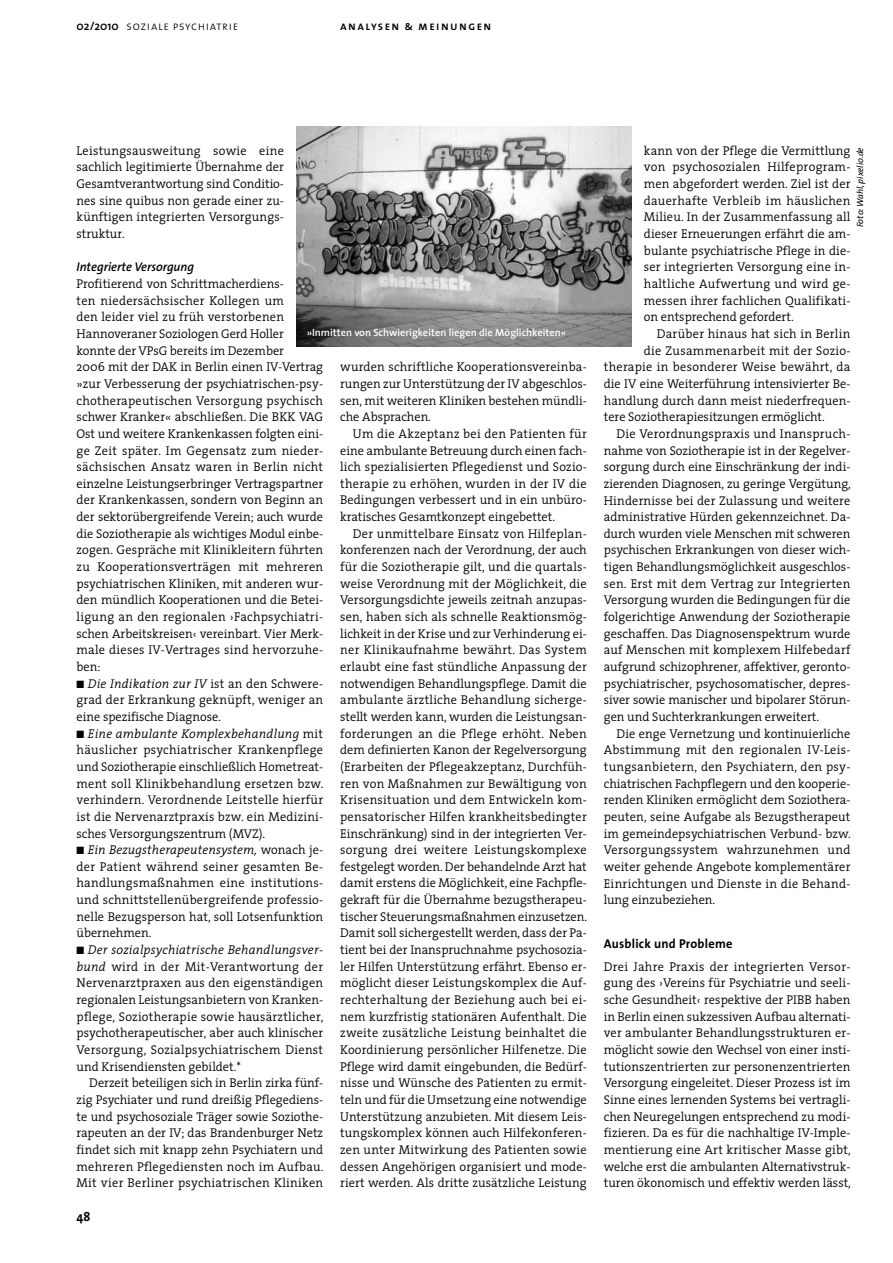
<style>
.page{position:relative;width:893px;height:1263px;background:#fff}
.page>*{position:absolute;margin:0;border:0;box-sizing:border-box;transform-origin:0 0}
.t1{font:700 12.9px "The Sans";letter-spacing:.02em;color:#000}
.t2{font:700 12.9px "The Mix";color:#000}
.t3{font:300 12.75px/16.6px "The Serif";letter-spacing:.005em;color:#000;text-align:justify}
.t4{font:300 12.75px "The Serif";letter-spacing:.025em;color:#000}
.t5{font:italic 600 12.75px "The Sans";color:#000}
.t6{font:12.3px "The Sans Light Caps";letter-spacing:.06em;color:#000}
.t7{font:12.3px "The Sans Semi Bold Caps";letter-spacing:.115em;color:#000}
.t8{font:600 10.5px "The Sans";color:#fff}
.t9{font:italic 9px "The Sans";color:#000}
.s1{font-family:"The Sans";font-weight:600}
.s2{font-style:italic}
</style>
<div class="page">
<hr style="left:892px;top:620px;width:1px;height:643px;background:#d9d9d9">
<img style="left:296px;top:127px;width:336px;height:220px">
<p class="t6" style="left:77px;top:19px;width:163px"><span class="s1">02/2010</span> soziale psychiatrie</p>
<p class="t7" style="left:340px;top:19px;width:153px">analysen &amp; meinungen</p>
<p class="t3" style="left:77px;top:143px;width:209px">Leistungsausweitung sowie eine sachlich legitimierte Übernahme der Gesamtverantwortung sind Conditio&shy;nes sine quibus non gerade einer zu&shy;künftigen integrierten Versorgungs&shy;struktur.</p>
<p class="t5" style="left:77px;top:262px;width:119px">Integrierte Versorgung</p>
<p class="t3" style="left:77px;top:277px;width:248px;text-align:left">Profitierend von Schrittmacherdiens-<br>ten niedersächsischer Kollegen um<br>den leider viel zu früh verstorbenen Hannoveraner Soziologen Gerd Holler konnte der VPsG bereits im Dezember<br>2006 mit der DAK in Berlin einen IV-Vertrag »zur Verbesserung der psychiatrischen-psy&shy;chotherapeutischen Versorgung psychisch schwer Kranker« abschließen. Die BKK VAG Ost und weitere Krankenkassen folgten eini&shy;ge Zeit später. Im Gegensatz zum nieder&shy;sächsischen Ansatz waren in Berlin nicht einzelne Leistungserbringer Vertragspartner der Krankenkassen, sondern von Beginn an der sektorübergreifende Verein; auch wurde die Soziotherapie als wichtiges Modul einbe&shy;zogen. Gespräche mit Klinikleitern führten zu Kooperationsverträgen mit mehreren psychiatrischen Kliniken, mit anderen wur&shy;den mündlich Kooperationen und die Betei&shy;ligung an den regionalen ›Fachpsychiatri&shy;schen Arbeitskreisen‹ vereinbart. Vier Merk&shy;male dieses IV-Vertrages sind hervorzuhe&shy;ben:</p>
<p class="t3" style="left:77px;top:676px;width:248px">■ <span class="s2">Die Indikation zur IV</span> ist an den Schwere&shy;grad der Erkrankung geknüpft, weniger an eine spezifische Diagnose.</p>
<p class="t3" style="left:77px;top:726px;width:248px">■ <span class="s2">Eine ambulante Komplexbehandlung</span> mit häuslicher psychiatrischer Krankenpflege und Soziotherapie einschließlich Hometreat&shy;ment soll Klinikbehandlung ersetzen bzw. verhindern. Verordnende Leitstelle hierfür ist die Nervenarztpraxis bzw. ein Medizini&shy;sches Versorgungszentrum (MVZ).</p>
<p class="t3" style="left:77px;top:843px;width:248px">■ <span class="s2">Ein Bezugstherapeutensystem,</span> wonach je&shy;der Patient während seiner gesamten Be&shy;handlungsmaßnahmen eine institutions&shy;und schnittstellenübergreifende professio&shy;nelle Bezugsperson hat, soll Lotsenfunktion übernehmen.</p>
<p class="t3" style="left:77px;top:943px;width:249px">■ <span class="s2">Der sozialpsychiatrische Behandlungsver&shy;bund</span> wird in der Mit-Verantwortung der Nervenarztpraxen aus den eigenständigen regionalen Leistungsanbietern von Kranken&shy;pflege, Soziotherapie sowie hausärztlicher, psychotherapeutischer, aber auch klinischer Versorgung, Sozialpsychiatrischem Dienst und Krisendiensten gebildet.*</p>
<p class="t3" style="left:77px;top:1076px;width:248px;text-indent:13px">Derzeit beteiligen sich in Berlin zirka fünf&shy;zig Psychiater und rund dreißig Pflegediens&shy;te und psychosoziale Träger sowie Soziothe&shy;rapeuten an der IV; das Brandenburger Netz findet sich mit knapp zehn Psychiatern und mehreren Pflegediensten noch im Aufbau.<br>Mit vier Berliner psychiatrischen Kliniken</p>
<p class="t8" style="left:307px;top:328px;width:261px">»Inmitten von Schwierigkeiten liegen die Möglichkeiten«</p>
<p class="t3" style="left:340px;top:360px;width:248px">wurden schriftliche Kooperationsvereinba&shy;rungen zur Unterstützung der IV abgeschlos&shy;sen, mit weiteren Kliniken bestehen mündli&shy;che Absprachen.</p>
<p class="t3" style="left:340px;top:426px;width:248px;text-indent:13px">Um die Akzeptanz bei den Patienten für eine ambulante Betreuung durch einen fach&shy;lich spezialisierten Pflegedienst und Sozio&shy;therapie zu erhöhen, wurden in der IV die Bedingungen verbessert und in ein unbüro&shy;kratisches Gesamtkonzept eingebettet.</p>
<p class="t3" style="left:340px;top:526px;width:248px;text-indent:13px">Der unmittelbare Einsatz von Hilfeplan&shy;konferenzen nach der Verordnung, der auch für die Soziotherapie gilt, und die quartals&shy;weise Verordnung mit der Möglichkeit, die Versorgungsdichte jeweils zeitnah anzupas&shy;sen, haben sich als schnelle Reaktionsmög&shy;lichkeit in der Krise und zur Verhinderung ei&shy;ner Klinikaufnahme bewährt. Das System erlaubt eine fast stündliche Anpassung der notwendigen Behandlungspflege. Damit die ambulante ärztliche Behandlung sicherge&shy;stellt werden kann, wurden die Leistungsan&shy;forderungen an die Pflege erhöht. Neben dem definierten Kanon der Regelversorgung (Erarbeiten der Pflegeakzeptanz, Durchfüh&shy;ren von Maßnahmen zur Bewältigung von Krisensituation und dem Entwickeln kom&shy;pensatorischer Hilfen krankheitsbedingter Einschränkung) sind in der integrierten Ver&shy;sorgung drei weitere Leistungskomplexe festgelegt worden. Der behandelnde Arzt hat damit erstens die Möglichkeit, eine Fachpfle&shy;gekraft für die Übernahme bezugstherapeu&shy;tischer Steuerungsmaßnahmen einzusetzen.<br>Damit soll sichergestellt werden, dass der Pa&shy;tient bei der Inanspruchnahme psychosozia&shy;ler Hilfen Unterstützung erfährt. Ebenso er&shy;möglicht dieser Leistungskomplex die Auf&shy;rechterhaltung der Beziehung auch bei ei&shy;nem kurzfristig stationären Aufenthalt. Die zweite zusätzliche Leistung beinhaltet die Koordinierung persönlicher Hilfenetze. Die Pflege wird damit eingebunden, die Bedürf&shy;nisse und Wünsche des Patienten zu ermit&shy;teln und für die Umsetzung eine notwendige Unterstützung anzubieten. Mit diesem Leis&shy;tungskomplex können auch Hilfekonferen&shy;zen unter Mitwirkung des Patienten sowie dessen Angehörigen organisiert und mode&shy;riert werden. Als dritte zusätzliche Leistung</p>
<p class="t2" style="left:77px;top:1211px;width:15px">48</p>
<p class="t3" style="left:644px;top:143px;width:208px">kann von der Pflege die Vermittlung von psychosozialen Hilfeprogram&shy;men abgefordert werden. Ziel ist der dauerhafte Verbleib im häuslichen Milieu. In der Zusammenfassung all dieser Erneuerungen erfährt die am&shy;bulante psychiatrische Pflege in die&shy;ser integrierten Versorgung eine in&shy;haltliche Aufwertung und wird ge&shy;messen ihrer fachlichen Qualifikati&shy;on entsprechend gefordert.</p>
<p class="t4" style="left:657px;top:329px;width:195px">Darüber hinaus hat sich in Berlin</p>
<p class="t4" style="left:644px;top:345px;width:208px">die Zusammenarbeit mit der Sozio-</p>
<p class="t4" style="left:604px;top:362px;width:248px">therapie in besonderer Weise bewährt, da</p>
<p class="t3" style="left:604px;top:377px;width:248px">die IV eine Weiterführung intensivierter Be-</p>
<p class="t3" style="left:604px;top:393px;width:248px">handlung durch dann meist niederfrequen-</p>
<p class="t3" style="left:604px;top:410px;width:222px">tere Soziotherapiesitzungen ermöglicht.</p>
<p class="t4" style="left:617px;top:429px;width:235px">Die Verordnungspraxis und Inanspruch-</p>
<p class="t3" style="left:604px;top:443px;width:248px">nahme von Soziotherapie ist in der Regelver-</p>
<p class="t3" style="left:604px;top:460px;width:248px">sorgung durch eine Einschränkung der indi-</p>
<p class="t3" style="left:604px;top:476px;width:249px">zierenden Diagnosen, zu geringe Vergütung,</p>
<p class="t3" style="left:604px;top:493px;width:248px">Hindernisse bei der Zulassung und weitere</p>
<p class="t3" style="left:604px;top:510px;width:248px">administrative Hürden gekennzeichnet. Da-</p>
<p class="t3" style="left:604px;top:526px;width:248px">durch wurden viele Menschen mit schweren</p>
<p class="t3" style="left:604px;top:543px;width:248px">psychischen Erkrankungen von dieser wich-</p>
<p class="t3" style="left:604px;top:560px;width:248px">tigen Behandlungsmöglichkeit ausgeschlos-</p>
<p class="t4" style="left:604px;top:578px;width:248px">sen. Erst mit dem Vertrag zur Integrierten</p>
<p class="t3" style="left:604px;top:593px;width:248px">Versorgung wurden die Bedingungen für die</p>
<p class="t3" style="left:604px;top:610px;width:248px">folgerichtige Anwendung der Soziotherapie</p>
<p class="t3" style="left:604px;top:626px;width:248px">geschaffen. Das Diagnosenspektrum wurde</p>
<p class="t3" style="left:604px;top:643px;width:248px">auf Menschen mit komplexem Hilfebedarf</p>
<p class="t3" style="left:604px;top:660px;width:248px">aufgrund schizophrener, affektiver, geronto-</p>
<p class="t3" style="left:604px;top:676px;width:248px">psychiatrischer, psychosomatischer, depres-</p>
<p class="t3" style="left:604px;top:693px;width:248px">siver sowie manischer und bipolarer Störun-</p>
<p class="t3" style="left:604px;top:710px;width:217px">gen und Suchterkrankungen erweitert.</p>
<p class="t3" style="left:617px;top:726px;width:235px">Die enge Vernetzung und kontinuierliche</p>
<p class="t4" style="left:604px;top:745px;width:248px">Abstimmung mit den regionalen IV-Leis-</p>
<p class="t4" style="left:604px;top:762px;width:248px">tungsanbietern, den Psychiatern, den psy-</p>
<p class="t3" style="left:604px;top:776px;width:248px">chiatrischen Fachpflegern und den kooperie-</p>
<p class="t3" style="left:604px;top:793px;width:248px">renden Kliniken ermöglicht dem Soziothera-</p>
<p class="t3" style="left:604px;top:809px;width:248px">peuten, seine Aufgabe als Bezugstherapeut</p>
<p class="t3" style="left:604px;top:826px;width:248px">im gemeindepsychiatrischen Verbund- bzw.</p>
<p class="t4" style="left:604px;top:845px;width:248px">Versorgungssystem wahrzunehmen und</p>
<p class="t3" style="left:604px;top:859px;width:248px">weiter gehende Angebote komplementärer</p>
<p class="t4" style="left:604px;top:878px;width:248px">Einrichtungen und Dienste in die Behand-</p>
<p class="t3" style="left:604px;top:893px;width:113px">lung einzubeziehen.</p>
<p class="t1" style="left:604px;top:938px;width:130px">Ausblick und Probleme</p>
<p class="t3" style="left:604px;top:959px;width:249px">Drei Jahre Praxis der integrierten Versor&shy;gung des ›Vereins für Psychiatrie und seeli&shy;sche Gesundheit‹ respektive der PIBB haben in Berlin einen sukzessiven Aufbau alternati&shy;ver ambulanter Behandlungsstrukturen er&shy;möglicht sowie den Wechsel von einer insti&shy;tutionszentrierten zur personenzentrierten Versorgung eingeleitet. Dieser Prozess ist im Sinne eines lernenden Systems bei vertragli&shy;chen Neuregelungen entsprechend zu modi&shy;fizieren. Da es für die nachhaltige IV-Imple&shy;mentierung eine Art kritischer Masse gibt, welche erst die ambulanten Alternativstruk&shy;turen ökonomisch und effektiv werden lässt,</p>
<p class="t9" style="left:857px;top:227px;width:82px;rotate:-90deg">Foto: Wahl, pixelio.de</p>
</div>
